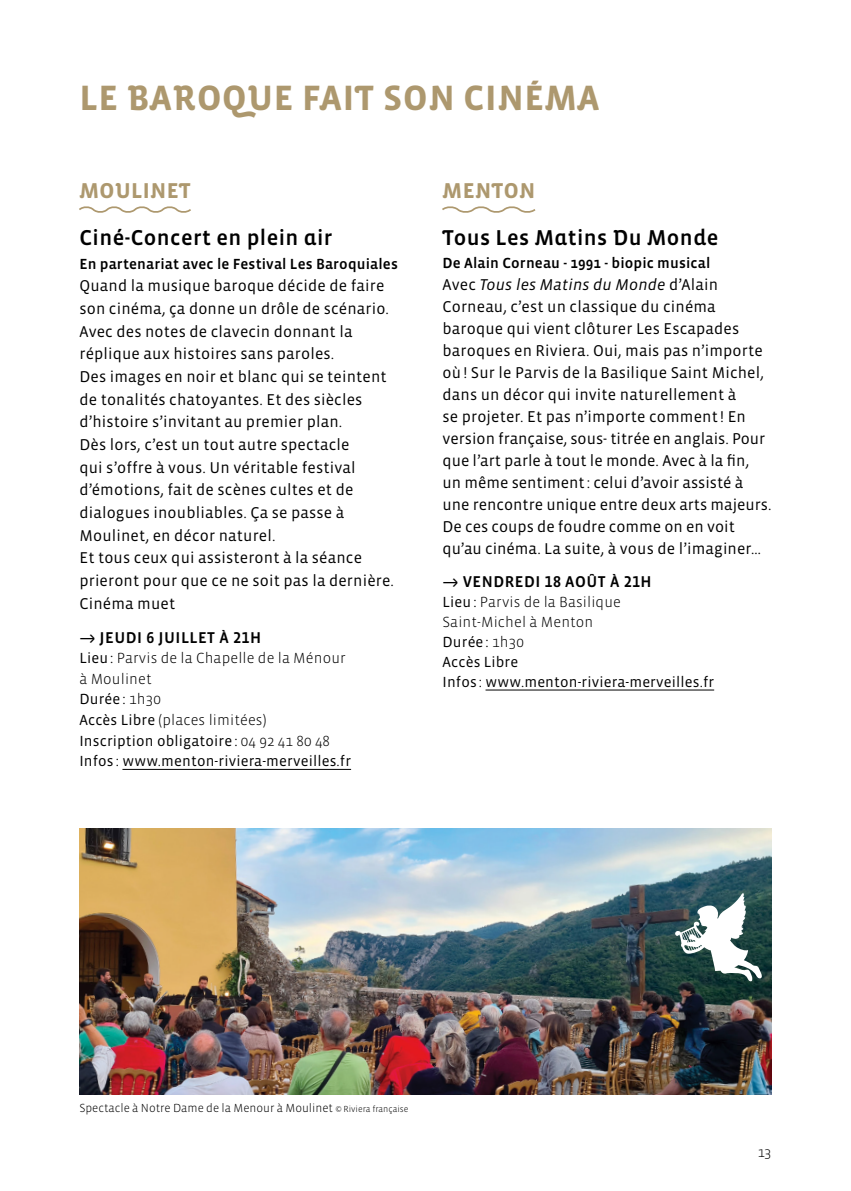
<style>
.page{position:relative;width:851px;height:1191px;background:#fff}
.page>*{position:absolute;margin:0;border:0;box-sizing:border-box;transform-origin:0 0}
.t1{font:700 36px "Vista Sans OTCE";letter-spacing:.02em;color:#ad986e}
.t2{font:500 22px "Vista Sans OTCE";letter-spacing:.02em;color:#000}
.t3{font:700 22px "Vista Sans OTCE";letter-spacing:.02em;color:#ad986e}
.t4{font:16px/22.6px "Vista Sans OTCE";letter-spacing:.01em;color:#000}
.t5{font:500 16px "Vista Sans OTCE";letter-spacing:.03em;color:#000}
.t6{font:15px/20.6px "Vista Sans OTCE";letter-spacing:.01em;color:#000}
.t7{font:500 15px "Vista Sans OTCE";letter-spacing:.01em;color:#000}
.t8{font:300 14px "Vista Sans OTCE";color:#000}
.t9{font:300 12px "Vista Sans OTCE";color:#000}
.s1{font-weight:300}
.s2{font-style:italic}
.s3{font-size:9px}
</style>
<div class="page">
<svg style="left:79px;top:206px;width:112px;height:7px"></svg>
<hr style="left:122px;top:769px;width:229px;height:1px;background:#000">
<svg style="left:442px;top:206px;width:94px;height:7px"></svg>
<hr style="left:485px;top:689px;width:229px;height:1px;background:#000">
<img style="left:79px;top:828px;width:692px;height:266px">
<svg style="left:675px;top:893px;width:87px;height:88px"></svg>
<h1 class="t1" style="left:79px;top:77px;width:521px">LE BAROQUE FAIT SON CINÉMA</h1>
<h2 class="t3" style="left:79px;top:178px;width:113px">MOULINET</h2>
<h2 class="t2" style="left:79px;top:225px;width:254px">Ciné-Concert en plein air</h2>
<p class="t7" style="left:79px;top:255px;width:320px">En partenariat avec le Festival Les Baroquiales</p>
<p class="t4" style="left:79px;top:275px;width:316px">Quand la musique baroque décide de faire son cinéma, ça donne un drôle de scénario.<br>Avec des notes de clavecin donnant la réplique aux histoires sans paroles.<br>Des images en noir et blanc qui se teintent de tonalités chatoyantes. Et des siècles d’histoire s’invitant au premier plan.<br>Dès lors, c’est un tout autre spectacle<br>qui s’offre à vous. Un véritable festival d’émotions, fait de scènes cultes et de dialogues inoubliables. Ça se passe à Moulinet, en décor naturel.<br>Et tous ceux qui assisteront à la séance prieront pour que ce ne soit pas la dernière.<br>Cinéma muet</p>
<p class="t5" style="left:100px;top:628px;width:163px">JEUDI 6 JUILLET À 21H</p>
<p class="t6" style="left:79px;top:647px;width:273px">Lieu: <span class="s1">Parvis de la Chapelle de la Ménour à Moulinet<br></span>Durée : <span class="s1">1h30<br></span>Accès Libre <span class="s1">(places limitées)<br></span>Inscription obligatoire : <span class="s1">04 92 41 80 48<br></span>Infos : www.menton-riviera-merveilles.fr</p>
<h2 class="t3" style="left:442px;top:178px;width:94px">MENTON</h2>
<h2 class="t2" style="left:442px;top:225px;width:277px">Tous Les Matins Du Monde</h2>
<p class="t7" style="left:442px;top:254px;width:269px">De Alain Corneau - 1991 - biopic musical</p>
<p class="t4" style="left:442px;top:273px;width:330px;line-height:22px">Avec <span class="s2">Tous les Matins du Monde</span> d’Alain Corneau, c’est un classique du cinéma baroque qui vient clôturer Les Escapades baroques en Riviera. Oui, mais pas n’importe où! Sur le Parvis de la Basilique Saint Michel, dans un décor qui invite naturellement à<br>se projeter. Et pas n’importe comment! En version française, sous- titrée en anglais. Pour que l’art parle à tout le monde. Avec à la fin, un même sentiment: celui d’avoir assisté à une rencontre unique entre deux arts majeurs.<br>De ces coups de foudre comme on en voit qu’au cinéma. La suite, à vous de l’imaginer…</p>
<p class="t5" style="left:462px;top:572px;width:190px">VENDREDI 18 AOÛT À 21H</p>
<p class="t6" style="left:442px;top:592px;width:273px;line-height:20px">Lieu: <span class="s1">Parvis de la Basilique<br>Saint-Michel à Menton<br></span>Durée : <span class="s1">1h30<br></span>Accès Libre<br>Infos : www.menton-riviera-merveilles.fr</p>
<p class="t9" style="left:79px;top:1100px;width:330px">Spectacle à Notre Dame de la Menour à Moulinet <span class="s3">© Riviera française</span></p>
<p class="t8" style="left:757px;top:1144px;width:15px">13</p>
</div>
